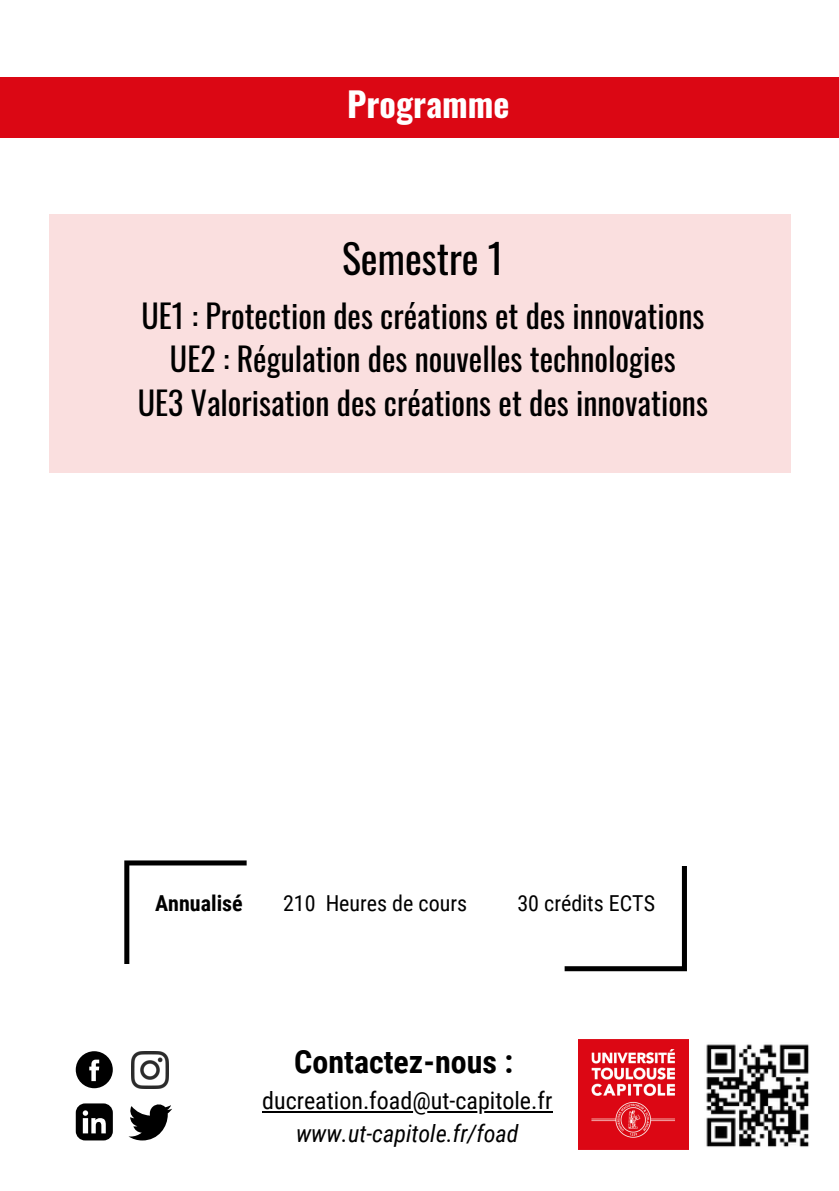
<style>
.page{position:relative;width:839px;height:1191px;background:#fff}
.page>*{position:absolute;margin:0;border:0;box-sizing:border-box;transform-origin:0 0}
.t1{font:40px "Oswald";color:#000}
.t2{font:700 34px "Oswald";color:#fff}
.t3{font:32px "Oswald";color:#000}
.t4{font:700 32px "Roboto Condensed";color:#000}
.t5{font:24px "Roboto Condensed";color:#000}
.t6{font:italic 24px "Roboto Condensed";color:#000}
.t7{font:22px "Roboto Condensed";color:#000}
.t8{font:700 22px "Roboto Condensed";color:#000}
</style>
<div class="page">
<div style="left:49px;top:215px;width:741px;height:258px;background:#fadfdf"></div>
<div style="left:0;top:77px;width:838px;height:60px;background:#db0714"></div>
<svg style="left:564px;top:866px;width:123px;height:105px"></svg>
<svg style="left:124px;top:860px;width:122px;height:104px"></svg>
<svg style="left:76px;top:1051px;width:37px;height:37px"></svg>
<svg style="left:128px;top:1104px;width:44px;height:36px"></svg>
<svg style="left:76px;top:1103px;width:37px;height:37px"></svg>
<img style="left:132px;top:1051px;width:37px;height:37px">
<img style="left:706px;top:1044px;width:103px;height:103px">
<hr style="left:262px;top:1111px;width:290px;height:1px;background:#000">
<img style="left:579px;top:1040px;width:109px;height:109px">
<p class="t2" style="left:347px;top:77px;width:164px">Programme</p>
<p class="t1" style="left:342px;top:228px;width:163px">Semestre 1</p>
<p class="t3" style="left:141px;top:291px;width:564px">UE1 : Protection des créations et des innovations</p>
<p class="t3" style="left:170px;top:334px;width:507px">UE2 : Régulation des nouvelles technologies</p>
<p class="t3" style="left:138px;top:378px;width:571px">UE3 Valorisation des créations et des innovations</p>
<p class="t8" style="left:155px;top:891px;width:89px">Annualisé</p>
<p class="t7" style="left:283px;top:891px;width:185px">210 Heures de cours</p>
<p class="t7" style="left:517px;top:891px;width:139px">30 crédits ECTS</p>
<p class="t4" style="left:294px;top:1044px;width:220px">Contactez-nous :</p>
<p class="t5" style="left:262px;top:1087px;width:292px">ducreation.foad@ut-capitole.fr</p>
<p class="t6" style="left:296px;top:1120px;width:224px">www.ut-capitole.fr/foad</p>
</div>
